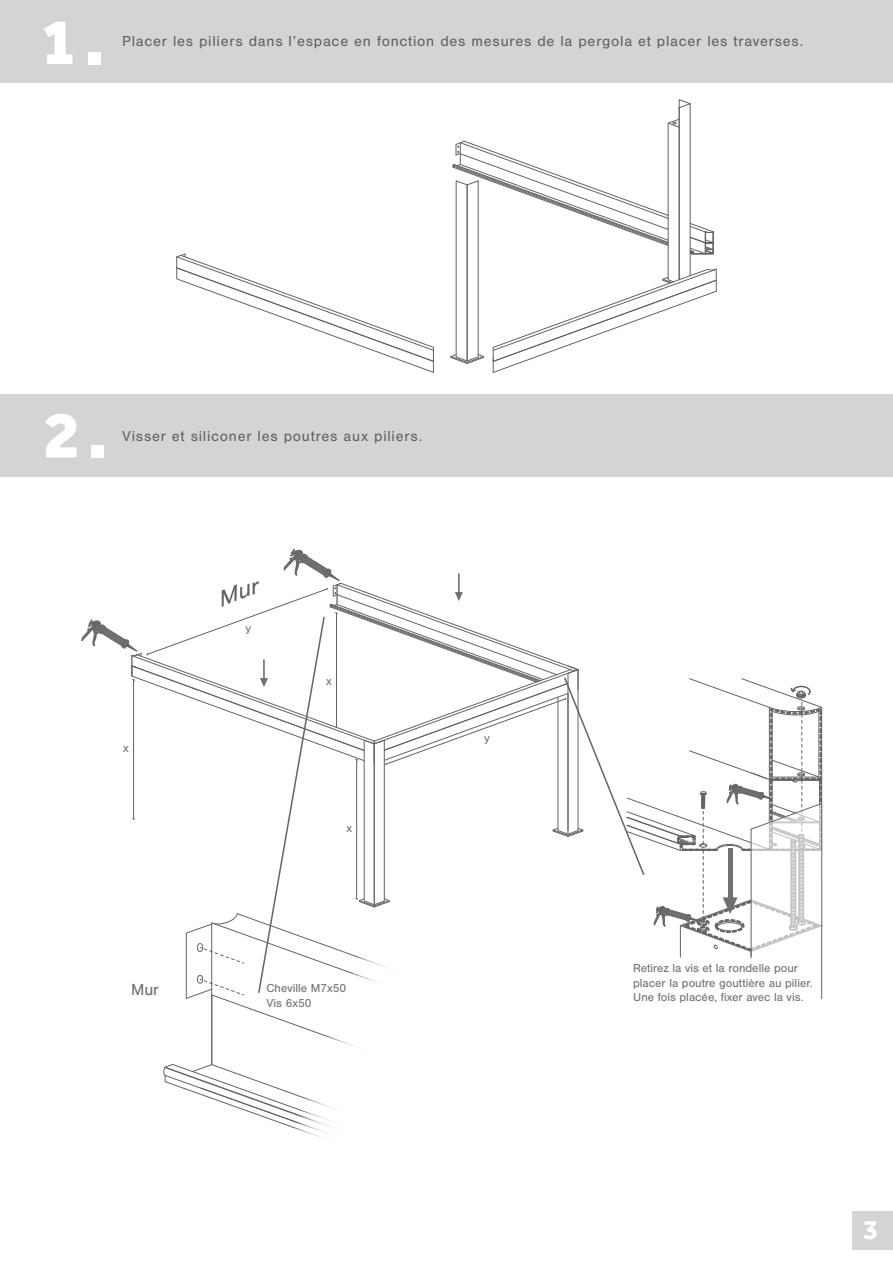
<style>
.page{position:relative;width:893px;height:1263px;background:#fff}
.page>*{position:absolute;margin:0;border:0;box-sizing:border-box;transform-origin:0 0}
.t1{font:800 67.5px "Effra";color:#fff}
.t2{font:700 28.5px "Effra";color:#fff}
.t3{font:16.65px "Nimbus San";color:#6f7073}
.t4{font:15px "Nimbus San";letter-spacing:.05em;color:#656365}
.t5{font:12px/14.4px "Nimbus San";color:#6f7073}
</style>
<div class="page">
<div style="left:0;top:0;width:893px;height:82px;background:#d5d4d5"></div>
<div style="left:852px;top:1211px;width:41px;height:38px;background:#d5d4d5"></div>
<div style="left:0;top:395px;width:893px;height:82px;background:#d5d4d5"></div>
<hr style="left:679px;top:108px;width:1px;height:172px;background:#656365">
<hr style="left:690px;top:104px;width:1px;height:172px;background:#656365">
<svg style="left:679px;top:99px;width:12px;height:10px"></svg>
<svg style="left:450px;top:119px;width:267px;height:254px"></svg>
<svg style="left:176px;top:253px;width:258px;height:120px"></svg>
<svg style="left:81px;top:549px;width:742px;height:589px"></svg>
<h1 class="t1" style="left:40px;top:1px;width:66px">1.</h1>
<p class="t4" style="left:122px;top:33px;width:683px">Placer les piliers dans l’espace en fonction des mesures de la pergola et placer les traverses.</p>
<h1 class="t1" style="left:43px;top:395px;width:66px">2.</h1>
<p class="t4" style="left:122px;top:427px;width:302px">Visser et siliconer les poutres aux piliers.</p>
<p class="t5" style="left:123px;top:741px;width:7px">x</p>
<p class="t3" style="left:131px;top:980px;width:30px">Mur</p>
<p class="t5" style="left:246px;top:621px;width:7px">y</p>
<p class="t5" style="left:326px;top:674px;width:7px">x</p>
<p class="t5" style="left:346px;top:821px;width:7px">x</p>
<p class="t5" style="left:266px;top:981px;width:81px">Cheville M7x50<br>Vis 6x50</p>
<p class="t5" style="left:484px;top:731px;width:7px">y</p>
<p class="t5" style="left:633px;top:961px;width:181px">Retirez la vis et la rondelle pour placer la poutre gouttière au pilier.</p>
<p class="t5" style="left:633px;top:990px;width:172px">Une fois placée, fixer avec la vis.</p>
<h2 class="t2" style="left:863px;top:1213px;width:17px">3</h2>
</div>
